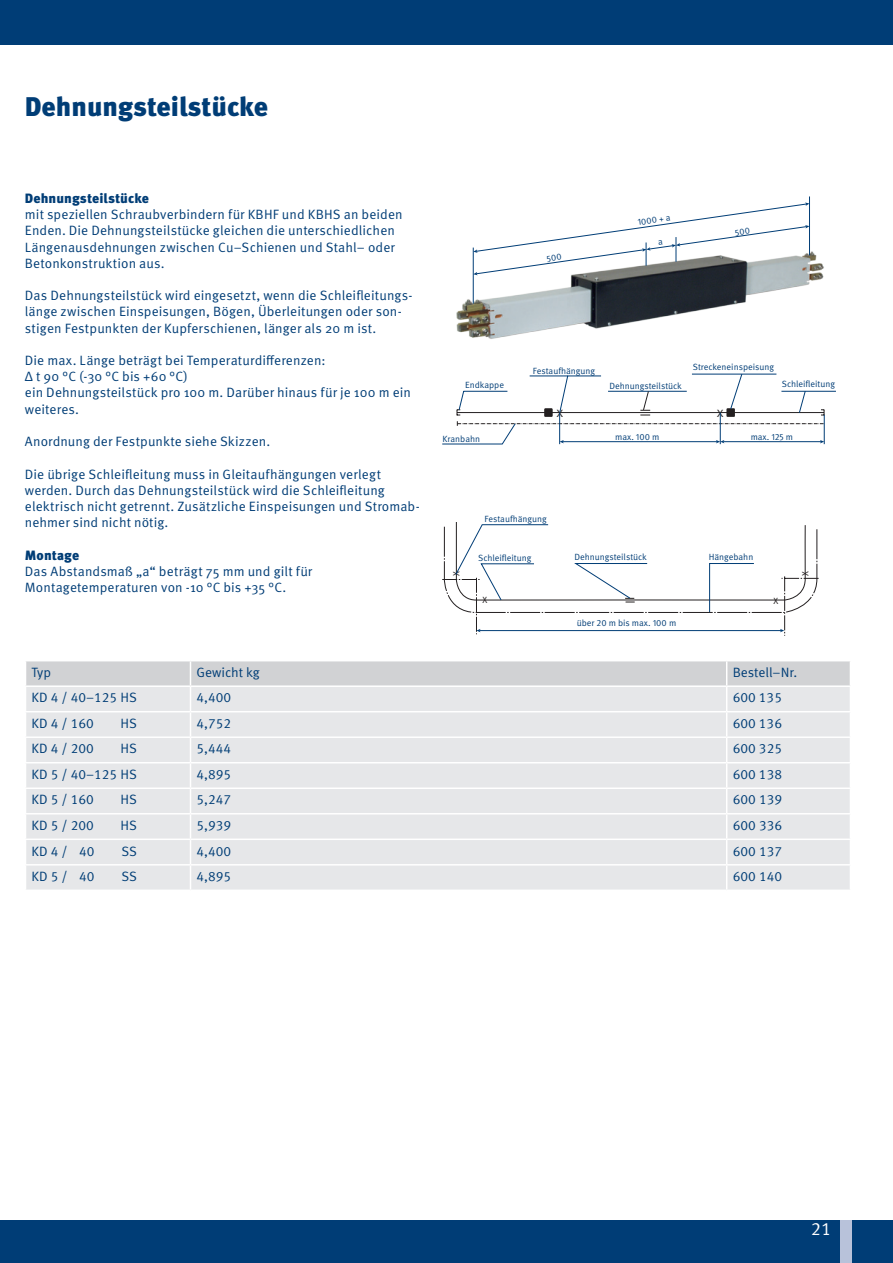
<style>
.page{position:relative;width:893px;height:1263px;background:#fff}
.page>*{position:absolute;margin:0;border:0;box-sizing:border-box;transform-origin:0 0}
.t1{font:900 27px "Meta Pro";letter-spacing:-.005em;color:#003d76}
.t2{font:18px "Meta Pro";color:#fff}
.t3{font:13.5px/16.2px "Meta Pro";letter-spacing:.005em;color:#003d76}
.t4{font:900 13.5px "Meta Pro";letter-spacing:.005em;color:#003d76}
.t5{font:10.2px "Helvetica Neue LT";color:#231f20}
.t6{font:9px "Meta Pro";color:#003d76}
.t7{font:9px "Meta Pro";color:#231f20}
</style>
<div class="page">
<div style="left:0;top:1220px;width:893px;height:43px;background:#003d76"></div>
<div style="left:840px;top:1220px;width:11px;height:43px;background:#b8c2da"></div>
<div style="left:0;top:0;width:893px;height:45px;background:#003d76"></div>
<svg style="left:26px;top:661px;width:824px;height:228px;background:#e5e6e8"></svg>
<svg style="left:442px;top:374px;width:394px;height:70px"></svg>
<svg style="left:442px;top:522px;width:377px;height:114px"></svg>
<img style="left:456px;top:247px;width:368px;height:92px">
<hr style="left:473px;top:248px;width:1px;height:56px;background:#003d76">
<hr style="left:809px;top:196px;width:1px;height:59px;background:#003d76">
<svg style="left:473px;top:202px;width:336px;height:73px"></svg>
<h1 class="t1" style="left:25px;top:90px;width:245px">Dehnungsteilstücke</h1>
<p class="t4" style="left:25px;top:190px;width:126px">Dehnungsteilstücke</p>
<p class="t3" style="left:25px;top:207px;width:379px">mit speziellen Schraubverbindern für KBHF und KBHS an beiden Enden. Die Dehnungsteilstücke gleichen die unterschiedlichen Längenausdehnungen zwischen Cu–Schienen und Stahl– oder Betonkonstruktion aus.</p>
<p class="t3" style="left:25px;top:288px;width:389px">Das Dehnungsteilstück wird eingesetzt, wenn die Schleifleitungs&shy;länge zwischen Einspeisungen, Bögen, Überleitungen oder son&shy;stigen Festpunkten der Kupferschienen, länger als 20 m ist.</p>
<p class="t3" style="left:25px;top:352px;width:388px">Die max. Länge beträgt bei Temperaturdifferenzen:<br>Δ t 90 °C (-30 °C bis +60 °C)<br>ein Dehnungsteilstück pro 100 m. Darüber hinaus für je 100 m ein weiteres.</p>
<p class="t3" style="left:25px;top:433px;width:247px">Anordnung der Festpunkte siehe Skizzen.</p>
<p class="t3" style="left:25px;top:466px;width:396px">Die übrige Schleifleitung muss in Gleitaufhängungen verlegt werden. Durch das Dehnungsteilstück wird die Schleifleitung elektrisch nicht getrennt. Zusätzliche Einspeisungen und Stromab&shy;nehmer sind nicht nötig.</p>
<p class="t4" style="left:25px;top:546px;width:56px">Montage</p>
<p class="t3" style="left:25px;top:563px;width:289px">Das Abstandsmaß „a“ beträgt 75 mm und gilt für<br>Montagetemperaturen von -10 °C bis +35 °C.</p>
<p class="t6" style="left:637px;top:217px;width:35px;rotate:-8deg">1000 + a</p>
<p class="t6" style="left:465px;top:380px;width:40px">Endkappe</p>
<p class="t6" style="left:442px;top:433px;width:39px">Kranbahn</p>
<p class="t6" style="left:533px;top:365px;width:64px">Festaufhängung</p>
<p class="t6" style="left:609px;top:381px;width:74px">Dehnungsteilstück</p>
<p class="t6" style="left:693px;top:361px;width:83px">Streckeneinspeisung</p>
<p class="t5" style="left:557px;top:407px;width:8px">X</p>
<p class="t5" style="left:717px;top:407px;width:8px">X</p>
<p class="t6" style="left:782px;top:378px;width:55px">Schleifleitung</p>
<p class="t6" style="left:615px;top:431px;width:46px">max. 100 m</p>
<p class="t6" style="left:751px;top:432px;width:44px">max. 125 m</p>
<p class="t7" style="left:451px;top:576px;width:6px;rotate:-90deg">X</p>
<p class="t6" style="left:484px;top:513px;width:64px">Festaufhängung</p>
<p class="t6" style="left:478px;top:552px;width:55px">Schleifleitung</p>
<p class="t6" style="left:574px;top:551px;width:74px">Dehnungsteilstück</p>
<p class="t6" style="left:709px;top:552px;width:46px">Hängebahn</p>
<p class="t7" style="left:482px;top:595px;width:6px">X</p>
<p class="t6" style="left:577px;top:617px;width:101px">über 20 m bis max. 100 m</p>
<p class="t7" style="left:774px;top:595px;width:6px">X</p>
<p class="t7" style="left:800px;top:576px;width:6px;rotate:-90deg">X</p>
<p class="t3" style="left:32px;top:664px;width:21px">Typ</p>
<p class="t3" style="left:196px;top:664px;width:65px">Gewicht kg</p>
<p class="t3" style="left:733px;top:664px;width:66px">Bestell–Nr.</p>
<p class="t3" style="left:32px;top:690px;width:107px">KD 4 / 40–125 HS</p>
<p class="t3" style="left:197px;top:690px;width:36px">4,400</p>
<p class="t3" style="left:733px;top:690px;width:51px">600 135</p>
<p class="t3" style="left:32px;top:715px;width:64px">KD 4 / 160</p>
<p class="t3" style="left:120px;top:715px;width:18px">HS</p>
<p class="t3" style="left:197px;top:715px;width:36px">4,752</p>
<p class="t3" style="left:733px;top:715px;width:51px">600 136</p>
<p class="t3" style="left:32px;top:741px;width:64px">KD 4 / 200</p>
<p class="t3" style="left:120px;top:741px;width:18px">HS</p>
<p class="t3" style="left:197px;top:741px;width:36px">5,444</p>
<p class="t3" style="left:733px;top:741px;width:51px">600 325</p>
<p class="t3" style="left:32px;top:766px;width:107px">KD 5 / 40–125 HS</p>
<p class="t3" style="left:197px;top:766px;width:36px">4,895</p>
<p class="t3" style="left:733px;top:766px;width:51px">600 138</p>
<p class="t3" style="left:32px;top:792px;width:64px">KD 5 / 160</p>
<p class="t3" style="left:120px;top:792px;width:18px">HS</p>
<p class="t3" style="left:197px;top:792px;width:36px">5,247</p>
<p class="t3" style="left:733px;top:792px;width:51px">600 139</p>
<p class="t3" style="left:32px;top:817px;width:64px">KD 5 / 200</p>
<p class="t3" style="left:120px;top:817px;width:18px">HS</p>
<p class="t3" style="left:197px;top:817px;width:36px">5,939</p>
<p class="t3" style="left:733px;top:817px;width:51px">600 336</p>
<p class="t3" style="left:32px;top:843px;width:65px">KD 4 / 40</p>
<p class="t3" style="left:122px;top:843px;width:17px">SS</p>
<p class="t3" style="left:197px;top:843px;width:36px">4,400</p>
<p class="t3" style="left:733px;top:843px;width:51px">600 137</p>
<p class="t3" style="left:32px;top:868px;width:65px">KD 5 / 40</p>
<p class="t3" style="left:122px;top:868px;width:17px">SS</p>
<p class="t3" style="left:197px;top:868px;width:36px">4,895</p>
<p class="t3" style="left:733px;top:868px;width:51px">600 140</p>
<h2 class="t2" style="left:811px;top:1218px;width:22px">21</h2>
</div>
